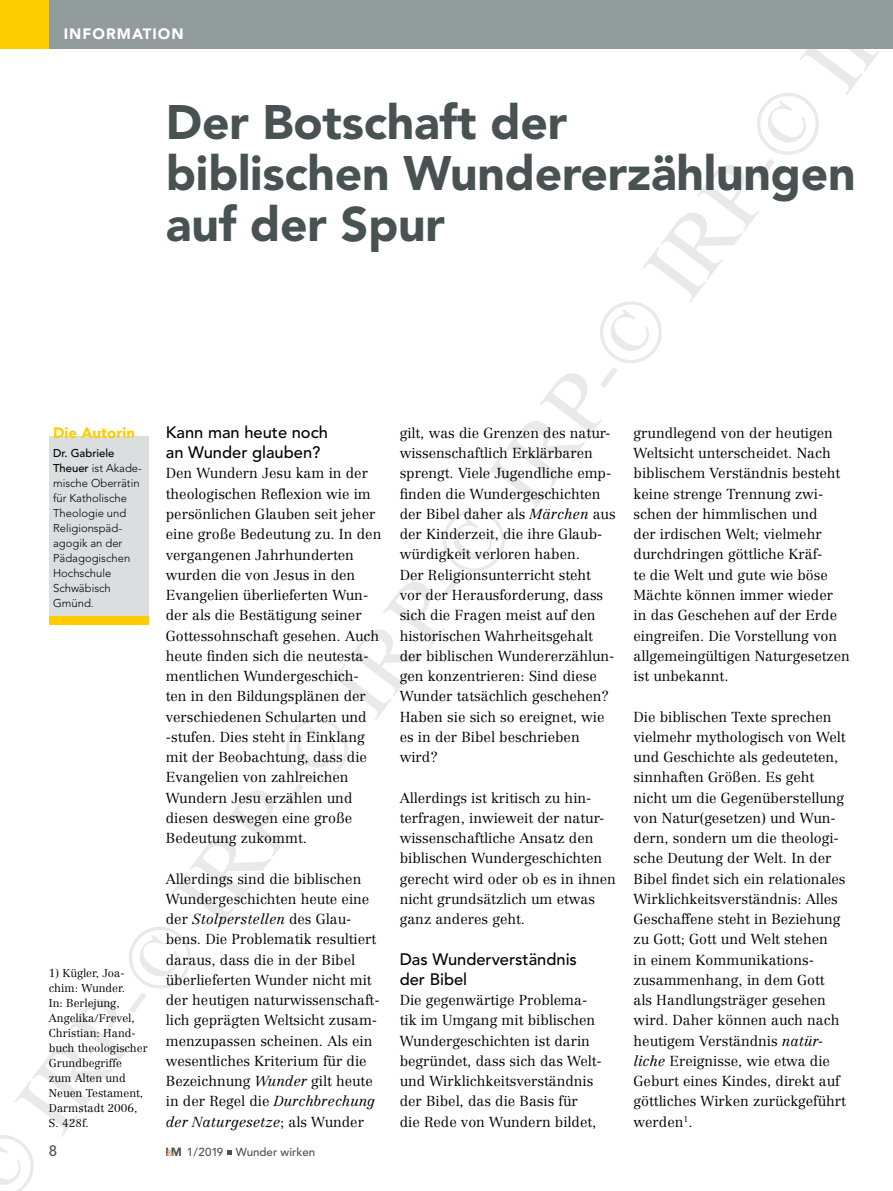
<style>
.page{position:relative;width:893px;height:1191px;background:#fff}
.page>*{position:absolute;margin:0;border:0;box-sizing:border-box;transform-origin:0 0}
.t1{font:90px "Times";color:#000}
.t2{font:900 48px/51px "Avenir";letter-spacing:-.005em;color:#485253}
.t3{font:500 16.5px/20.2px "Avenir";color:#000}
.t4{font:900 15px "Avenir";letter-spacing:.07em;color:#fff}
.t5{font:900 15px "Avenir";color:#fecc00}
.t6{font:500 15px "Avenir";color:#485253}
.t7{font:300 14.25px/20.2px "Centennial";color:#000}
.t8{font:500 11.55px "Avenir";color:#485253}
.t9{font:300 11.25px/15px "Centennial";color:#000}
.t10{font:300 11.25px/15px "Avenir";color:#000}
.s1{font-style:italic}
.s2{font-weight:500}
.s3{font-weight:900;font-size:11.85px}
.s4{font-weight:900;font-size:8.7px;color:#f6af81}
</style>
<div class="page">
<div style="left:0;top:0;width:893px;height:49px;background:#919b9b"></div>
<div style="left:0;top:0;width:49px;height:49px;background:#fecc00"></div>
<svg style="left:227px;top:1150px;width:5px;height:4px"></svg>
<div style="left:49px;top:436px;width:100px;height:180px;background:#dadedf"></div>
<div style="left:49px;top:616px;width:100px;height:8px;background:#fecc00"></div>
<h1 class="t1" style="left:-85px;top:1142px;width:1487px;rotate:-53deg">© IRP-© IRP-© IRP-© IRP-© IRP-© IR</h1>
<p class="t4" style="left:64px;top:25px;width:121px">INFORMATION</p>
<h2 class="t2" style="left:166px;top:97px;width:691px">Der Botschaft der<br>biblischen Wundererzählungen auf der Spur</h2>
<p class="t3" style="left:166px;top:422px;width:164px">Kann man heute noch an Wunder glauben?</p>
<p class="t7" style="left:166px;top:463px;width:217px">Den Wundern Jesu kam in der theologischen Reflexion wie im persönlichen Glauben seit jeher eine große Bedeutung zu. In den vergangenen Jahrhunderten wurden die von Jesus in den<br>Evangelien überlieferten Wun&shy;der als die Bestätigung seiner<br>Gottessohnschaft gesehen. Auch heute finden sich die neutesta&shy;mentlichen Wundergeschich&shy;ten in den Bildungsplänen der verschiedenen Schularten und -stufen. Dies steht in Einklang mit der Beobachtung, dass die<br>Evangelien von zahlreichen<br>Wundern Jesu erzählen und diesen deswegen eine große<br>Bedeutung zukommt.</p>
<p class="t7" style="left:166px;top:868px;width:215px">Allerdings sind die biblischen<br>Wundergeschichten heute eine der <span class="s1">Stolperstellen</span> des Glau&shy;bens. Die Problematik resultiert daraus, dass die in der Bibel überlieferten Wunder nicht mit der heutigen naturwissenschaft&shy;lich geprägten Weltsicht zusam&shy;menzupassen scheinen. Als ein wesentliches Kriterium für die<br>Bezeichnung <span class="s1">Wunder</span> gilt heute in der Regel die <span class="s1">Durchbrechung der Naturgesetze</span>; als Wunder</p>
<p class="t5" style="left:53px;top:424px;width:83px">Die Autorin</p>
<p class="t10" style="left:53px;top:446px;width:90px"><span class="s2">Dr. Gabriele<br>Theuer</span> ist Akade&shy;mische Oberrätin für Katholische<br>Theologie und<br>Religionspäd&shy;agogik an der<br>Pädagogischen<br>Hochschule<br>Schwäbisch<br>Gmünd.</p>
<p class="t7" style="left:634px;top:423px;width:218px">grundlegend von der heutigen<br>Weltsicht unterscheidet. Nach biblischem Verständnis besteht keine strenge Trennung zwi&shy;schen der himmlischen und<br>der irdischen Welt; vielmehr durchdringen göttliche Kräf-<br>te die Welt und gute wie böse<br>Mächte können immer wieder<br>in das Geschehen auf der Erde eingreifen. Die Vorstellung von allgemeingültigen Naturgesetzen ist unbekannt.</p>
<p class="t7" style="left:634px;top:706px;width:214px">Die biblischen Texte sprechen vielmehr mythologisch von Welt und Geschichte als gedeuteten, sinnhaften Größen. Es geht nicht um die Gegenüberstellung von Natur(gesetzen) und Wun&shy;dern, sondern um die theologi&shy;sche Deutung der Welt. In der<br>Bibel findet sich ein relationales<br>Wirklichkeitsverständnis: Alles<br>Geschaffene steht in Beziehung zu Gott; Gott und Welt stehen<br>in einem Kommunikations&shy;zusammenhang, in dem Gott als Handlungsträger gesehen wird. Daher können auch nach heutigem Verständnis <span class="s1">natür&shy;liche</span> Ereignisse, wie etwa die<br>Geburt eines Kindes, direkt auf göttliches Wirken zurückgeführt werden<sup>1</sup>.</p>
<p class="t7" style="left:400px;top:423px;width:217px">gilt, was die Grenzen des natur&shy;wissenschaftlich Erklärbaren sprengt. Viele Jugendliche emp&shy;finden die Wundergeschichten der Bibel daher als <span class="s1">Märchen</span> aus der Kinderzeit, die ihre Glaub&shy;würdigkeit verloren haben.<br>Der Religionsunterricht steht vor der Herausforderung, dass sich die Fragen meist auf den historischen Wahrheitsgehalt der biblischen Wundererzählun&shy;gen konzentrieren: Sind diese<br>Wunder tatsächlich geschehen?<br>Haben sie sich so ereignet, wie es in der Bibel beschrieben wird?</p>
<p class="t7" style="left:400px;top:787px;width:218px">Allerdings ist kritisch zu hin&shy;terfragen, inwieweit der natur&shy;wissenschaftliche Ansatz den biblischen Wundergeschichten gerecht wird oder ob es in ihnen nicht grundsätzlich um etwas ganz anderes geht.</p>
<p class="t3" style="left:400px;top:949px;width:179px">Das Wunderverständnis der Bibel</p>
<p class="t7" style="left:400px;top:990px;width:204px">Die gegenwärtige Problema&shy;tik im Umgang mit biblischen<br>Wundergeschichten ist darin begründet, dass sich das Welt&shy;und Wirklichkeitsverständnis der Bibel, das die Basis für<br>die Rede von Wundern bildet,</p>
<p class="t9" style="left:49px;top:965px;width:100px">1) Kügler, Joa&shy;chim: Wunder.<br>In: Berlejung,<br>Angelika/Frevel,<br>Christian: Hand&shy;buch theologischer<br>Grundbegriffe<br>zum Alten und<br>Neuen Testament,<br>Darmstadt 2006,<br>S. 428f.</p>
<p class="t6" style="left:49px;top:1141px;width:10px">8</p>
<p class="t8" style="left:165px;top:1145px;width:151px"><span class="s3">I</span><span class="s4">&amp;</span><span class="s3">M</span> 1/2019 Wunder wirken</p>
</div>
